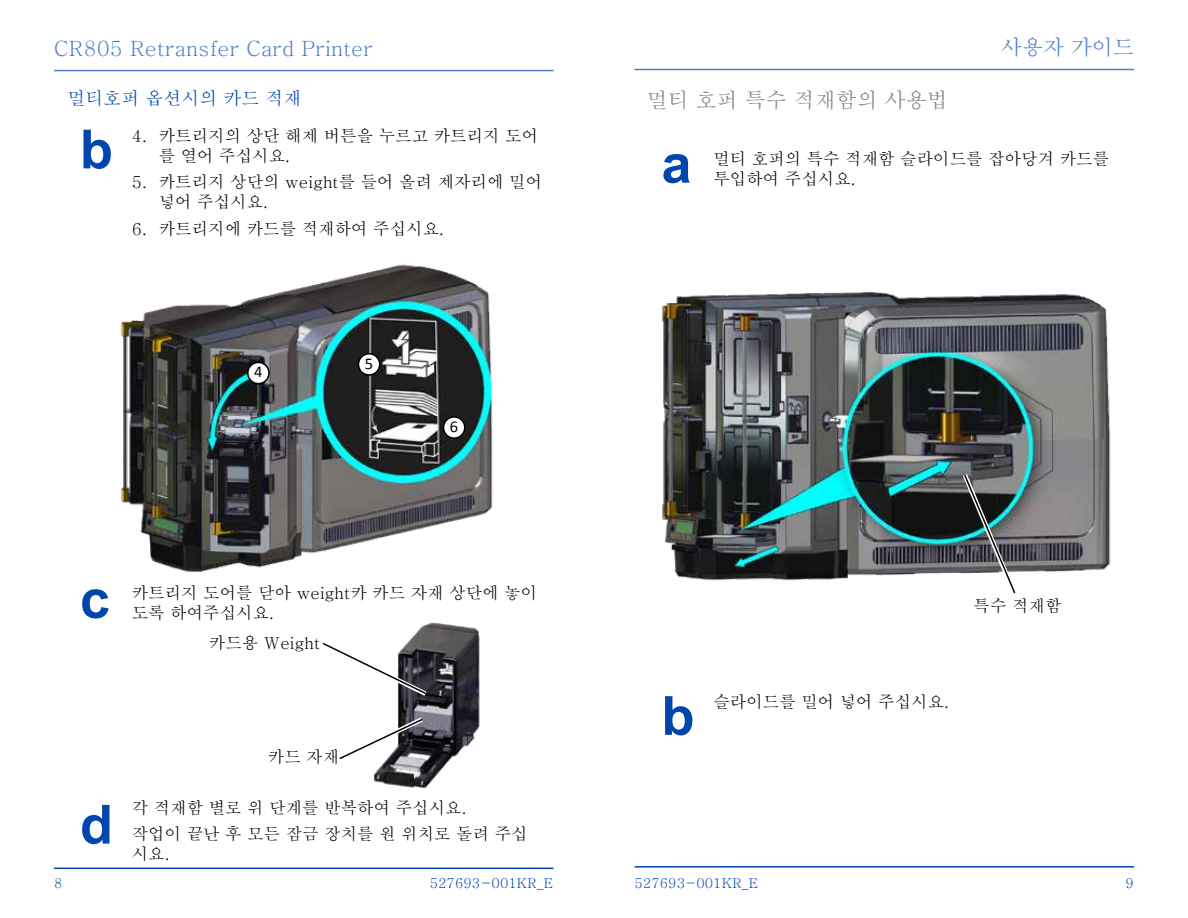
<style>
.page{position:relative;width:1188px;height:918px;background:#fff}
.page>*{position:absolute;margin:0;border:0;box-sizing:border-box;transform-origin:0 0}
.t1{font:700 54px "Arial";color:#0046ad}
.t2{font:500 21px "Adobe Myungjo Std";color:#4d7dc6}
.t3{font:500 21px "Adobe Myungjo Std";color:#808285}
.t4{font:500 18px "Adobe Myungjo Std";color:#0046ad}
.t5{font:500 16.5px/19.8px "Adobe Myungjo Std";color:#000}
.t6{font:16.5px "Calibri";color:#000}
.t7{font:500 13.5px "Adobe Myungjo Std";color:#0046ad}
</style>
<div class="page">
<hr style="left:54px;top:868px;width:500px;height:1px;background:#0046ad">
<hr style="left:634px;top:866px;width:500px;height:2px;background:#0046ad">
<img style="left:121px;top:264px;width:372px;height:309px">
<div style="left:248px;top:362px;width:21px;height:22px;background:#fff;border-radius:50%"></div>
<div style="left:247px;top:362px;width:23px;height:22px;border:2px solid #000;border-radius:50%"></div>
<div style="left:358px;top:354px;width:22px;height:21px;background:#fff;border-radius:50%"></div>
<div style="left:358px;top:353px;width:22px;height:23px;border:2px solid #000;border-radius:50%"></div>
<div style="left:444px;top:417px;width:21px;height:21px;background:#fff;border-radius:50%"></div>
<div style="left:443px;top:416px;width:22px;height:23px;border:2px solid #000;border-radius:50%"></div>
<img style="left:373px;top:622px;width:107px;height:166px">
<svg style="left:339px;top:714px;width:89px;height:50px"></svg>
<svg style="left:322px;top:638px;width:109px;height:62px"></svg>
<img style="left:662px;top:292px;width:449px;height:289px">
<img style="left:959px;top:469px;width:61px;height:125px">
<hr style="left:54px;top:70px;width:500px;height:1px;background:#4d7dc6">
<hr style="left:634px;top:69px;width:500px;height:1px;background:#4d7dc6">
<p class="t2" style="left:54px;top:38px;width:321px">CR805 Retransfer Card Printer</p>
<p class="t2" style="left:1001px;top:37px;width:134px">사용자 가이드</p>
<p class="t4" style="left:68px;top:90px;width:235px">멀티호퍼 옵션시의 카드 적재</p>
<h1 class="t1" style="left:80px;top:113px;width:34px">b</h1>
<p class="t5" style="left:159px;top:126px;width:381px;text-indent:-27px">4. 카트리지의 상단 해제 버튼을 누르고 카트리지 도어 를 열어 주십시요.</p>
<p class="t5" style="left:159px;top:173px;width:385px;text-indent:-27px">5. 카트리지 상단의 weight를 들어 올려 제자리에 밀어 넣어 주십시요.</p>
<p class="t5" style="left:132px;top:219px;width:314px">6. 카트리지에 카드를 적재하여 주십시요.</p>
<p class="t6" style="left:254px;top:361px;width:10px">4</p>
<p class="t6" style="left:365px;top:353px;width:10px">5</p>
<p class="t6" style="left:450px;top:416px;width:10px">6</p>
<h1 class="t1" style="left:80px;top:563px;width:32px">c</h1>
<p class="t5" style="left:132px;top:583px;width:407px">카트리지 도어를 닫아 weight카 카드 자재 상단에 놓이 도록 하여주십시요.</p>
<p class="t5" style="left:209px;top:633px;width:113px">카드용 Weight</p>
<h1 class="t1" style="left:80px;top:789px;width:34px">d</h1>
<p class="t5" style="left:268px;top:747px;width:73px">카드 자재</p>
<p class="t5" style="left:132px;top:794px;width:397px;line-height:26.5px">각 적재함 별로 위 단계를 반복하여 주십시요.<br>작업이 끝난 후 모든 잠금 장치를 원 위치로 돌려 주십</p>
<p class="t5" style="left:132px;top:844px;width:39px">시요.</p>
<p class="t7" style="left:54px;top:876px;width:10px">8</p>
<p class="t7" style="left:430px;top:876px;width:125px">527693-001KR_E</p>
<p class="t3" style="left:647px;top:90px;width:302px">멀티 호퍼 특수 적재함의 사용법</p>
<h1 class="t1" style="left:662px;top:128px;width:32px">a</h1>
<p class="t5" style="left:713px;top:149px;width:397px">멀티 호퍼의 특수 적재함 슬라이드를 잡아당겨 카드를 투입하여 주십시요.</p>
<p class="t5" style="left:974px;top:596px;width:89px">특수 적재함</p>
<h1 class="t1" style="left:662px;top:680px;width:34px">b</h1>
<p class="t5" style="left:713px;top:692px;width:237px">슬라이드를 밀어 넣어 주십시요.</p>
<p class="t7" style="left:634px;top:876px;width:125px">527693-001KR_E</p>
<p class="t7" style="left:1126px;top:876px;width:10px">9</p>
</div>
